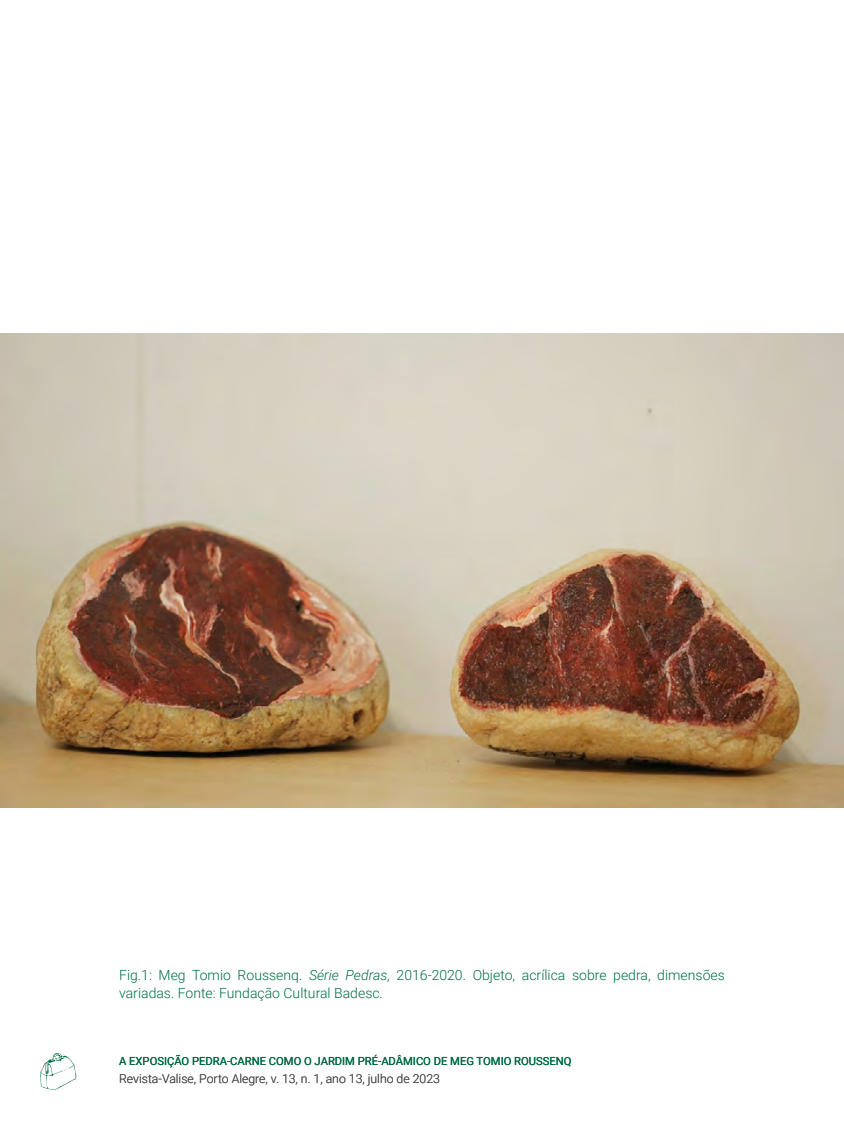
<style>
.page{position:relative;width:844px;height:1141px;background:#fff}
.page>*{position:absolute;margin:0;border:0;box-sizing:border-box;transform-origin:0 0}
.t1{font:300 14px/17.5px "Roboto";color:#006e42}
.t2{font:300 12.25px "Roboto";color:#4d4d4f}
.t3{font:11.2px "Roboto";color:#006a41}
.s1{font-style:italic}
</style>
<div class="page">
<svg style="left:40px;top:1053px;width:36px;height:37px"></svg>
<img style="left:0;top:334px;width:843px;height:473px">
<p class="t1" style="left:119px;top:966px;width:607px">Fig.1: Meg Tomio Roussenq. <span class="s1">Série Pedras</span>, 2016-2020. Objeto, acrílica sobre pedra, dimensões variadas. Fonte: Fundação Cultural Badesc.</p>
<p class="t3" style="left:119px;top:1053px;width:453px">A EXPOSIÇÃO PEDRA-CARNE COMO O JARDIM PRÉ-ADÂMICO DE MEG TOMIO ROUSSENQ</p>
<p class="t2" style="left:119px;top:1070px;width:322px">Revista-Valise, Porto Alegre, v. 13, n. 1, ano 13, julho de 2023</p>
</div>
